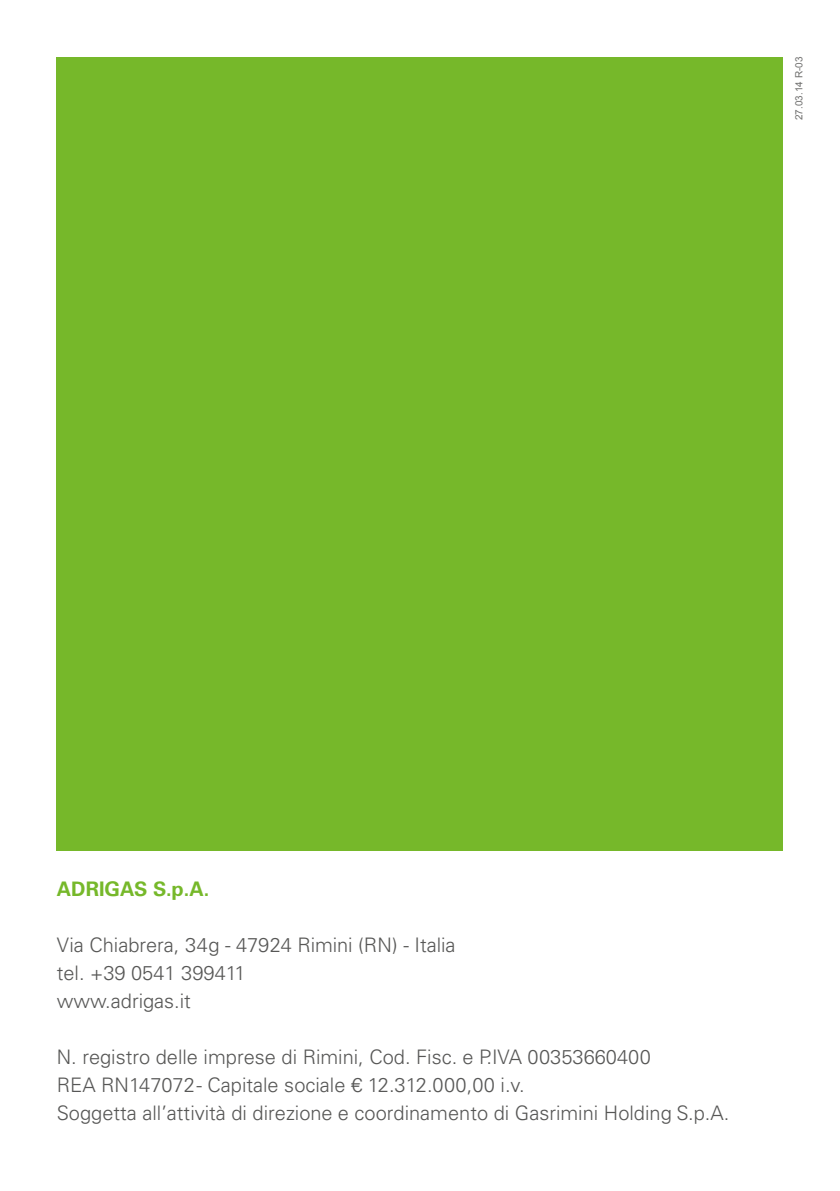
<style>
.page{position:relative;width:840px;height:1191px;background:#fff}
.page>*{position:absolute;margin:0;border:0;box-sizing:border-box;transform-origin:0 0}
.t1{font:300 20px/28px "Univers LT Pro 45";color:#575756}
.t2{font:700 20px "Univers LT Pro 65";color:#76b82a}
.t3{font:10px "Arial";color:#70706f}
</style>
<div class="page">
<div style="left:57px;top:57px;width:725px;height:793px;background:#76b82a"></div>
<p class="t3" style="left:792px;top:120px;width:65px;rotate:-90deg">27.03.14 R-03</p>
<p class="t2" style="left:57px;top:875px;width:154px">ADRIGAS S.p.A.</p>
<p class="t1" style="left:57px;top:930px;width:400px">Via Chiabrera, 34g - 47924 Rimini (RN) - Italia tel. +39 0541 399411<br>www.adrigas.it</p>
<p class="t1" style="left:57px;top:1042px;width:673px">N. registro delle imprese di Rimini, Cod. Fisc. e P.IVA 00353660400<br>REA RN147072 - Capitale sociale € 12.312.000,00 i.v.<br>Soggetta all’attività di direzione e coordinamento di Gasrimini Holding S.p.A.</p>
</div>
